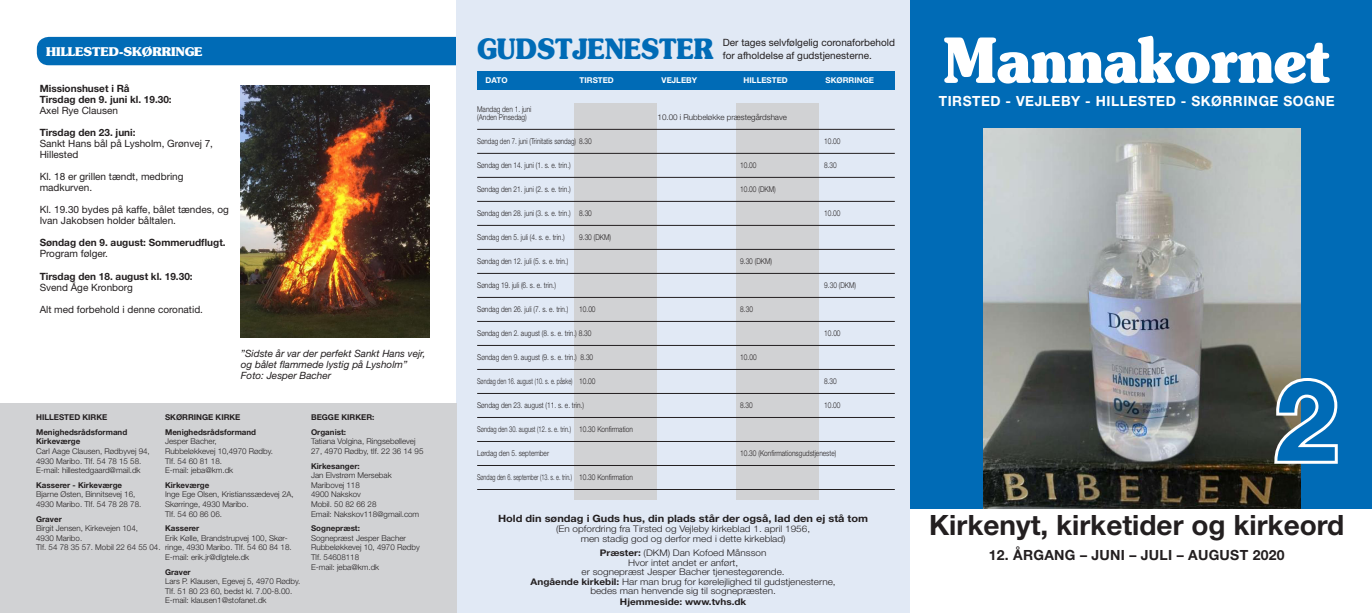
<style>
.page{position:relative;width:1372px;height:613px;background:#fff}
.page>*{position:absolute;margin:0;border:0;box-sizing:border-box;transform-origin:0 0}
.t1{font:700 111.6px "Helvetica Neue LT Std";color:#006bb6}
.t2{font:700 62px "Souvenir";color:#fff;scale:.9 1}
.t3{font:700 28px "Helvetica Neue LT Std";color:#231f20}
.t4{font:700 28px "Souvenir";color:#006bb6;scale:.89 1}
.t5{font:700 14px "Helvetica Neue LT Std";letter-spacing:.04em;color:#fff}
.t6{font:700 14px "Helvetica Neue LT Std";letter-spacing:.02em;color:#231f20}
.t7{font:700 12px "Souvenir";color:#fff}
.t8{font:10px/11px "Helvetica Neue LT Std";color:#231f20}
.t9{font:700 10px/11px "Helvetica Neue LT Std";color:#231f20}
.t10{font:italic 10px/11px "Helvetica Neue LT Std";color:#231f20}
.t11{font:700 10px "Helvetica Neue LT Std";color:#231f20;scale:1.1 1}
.t12{font:300 9.1px/9.5px "Helvetica Neue LT Std";color:#231f20;text-align:center;scale:1.1 1}
.t13{font:700 9.1px "Helvetica Neue LT Std";color:#231f20;scale:1.1 1}
.t14{font:300 8px/9.6px "Helvetica Neue LT Std";color:#231f20}
.t15{font:300 8px/8px "Helvetica Neue LT Std";color:#231f20;scale:.82 1}
.t16{font:700 8px/14.6px "Helvetica Neue LT Std";color:#231f20}
.t17{font:300 8px "Helvetica Neue LT Std";color:#231f20;scale:.68 1}
.t18{font:300 8px "Helvetica Neue LT Std";color:#231f20;scale:.72 1}
.t19{font:300 8px "Helvetica Neue LT Std";color:#231f20;scale:.78 1}
.t20{font:300 8px "Helvetica Neue LT Std";color:#231f20;scale:.69 1}
.t21{font:700 8px "Helvetica Neue LT Std";color:#fff}
.s1{font-weight:700}
</style>
<div class="page">
<div style="left:910px;top:126px;width:462px;height:382px;background:#006bb6"></div>
<img style="left:984px;top:128px;width:317px;height:380px">
<div style="left:37px;top:37px;width:442px;height:28px;background:#006bb6;border-radius:12px"></div>
<div style="left:910px;top:0;width:462px;height:128px;background:#006bb6"></div>
<div style="left:456px;top:0;width:454px;height:612px;background:#e1e9f5"></div>
<div style="left:574px;top:103px;width:82px;height:396px;background:#d1d2d4"></div>
<div style="left:736px;top:103px;width:83px;height:396px;background:#d1d2d4"></div>
<svg style="left:1271px;top:375px;width:67px;height:91px"></svg>
<div style="left:478px;top:71px;width:417px;height:18px;background:#006bb6"></div>
<div style="left:0;top:403px;width:456px;height:209px;background:#d1d2d4"></div>
<img style="left:241px;top:85px;width:189px;height:252px">
<hr style="left:477px;top:129px;width:418px;height:1px;background:#231f20">
<hr style="left:477px;top:153px;width:418px;height:1px;background:#231f20">
<hr style="left:477px;top:177px;width:418px;height:1px;background:#231f20">
<hr style="left:477px;top:201px;width:418px;height:1px;background:#231f20">
<hr style="left:477px;top:225px;width:418px;height:1px;background:#231f20">
<hr style="left:477px;top:249px;width:418px;height:1px;background:#231f20">
<hr style="left:477px;top:273px;width:418px;height:1px;background:#231f20">
<hr style="left:477px;top:297px;width:418px;height:1px;background:#231f20">
<hr style="left:477px;top:321px;width:418px;height:1px;background:#231f20">
<hr style="left:477px;top:345px;width:418px;height:1px;background:#231f20">
<hr style="left:477px;top:369px;width:418px;height:1px;background:#231f20">
<hr style="left:477px;top:393px;width:418px;height:1px;background:#231f20">
<hr style="left:477px;top:416px;width:418px;height:1px;background:#231f20">
<hr style="left:477px;top:440px;width:418px;height:1px;background:#231f20">
<hr style="left:477px;top:464px;width:418px;height:1px;background:#231f20">
<hr style="left:477px;top:488px;width:418px;height:1px;background:#231f20">
<h3 class="t7" style="left:46px;top:43px;width:158px">HILLESTED-SKØRRINGE</h3>
<p class="t9" style="left:40px;top:83px;width:134px">Missionshuset i Rå<br>Tirsdag den 9. juni kl. 19.30:</p>
<p class="t8" style="left:40px;top:105px;width:80px">Axel Rye Clausen</p>
<p class="t9" style="left:40px;top:127px;width:97px">Tirsdag den 23. juni:</p>
<p class="t8" style="left:40px;top:138px;width:175px">Sankt Hans bål på Lysholm, Grønvej 7,<br>Hillested</p>
<p class="t8" style="left:40px;top:171px;width:145px">Kl. 18 er grillen tændt, medbring madkurven.</p>
<p class="t8" style="left:40px;top:204px;width:191px">Kl. 19.30 bydes på kaffe, bålet tændes, og<br>Ivan Jakobsen holder båltalen.</p>
<p class="t9" style="left:40px;top:237px;width:187px">Søndag den 9. august: Sommerudflugt.</p>
<p class="t8" style="left:40px;top:248px;width:70px">Program følger.</p>
<p class="t9" style="left:40px;top:270px;width:154px">Tirsdag den 18. august kl. 19.30:</p>
<p class="t8" style="left:40px;top:281px;width:95px">Svend Åge Kronborg</p>
<p class="t8" style="left:40px;top:303px;width:165px">Alt med forbehold i denne coronatid.</p>
<p class="t10" style="left:241px;top:347px;width:186px">”Sidste år var der perfekt Sankt Hans vejr, og bålet flammede lystig på Lysholm”<br>Foto: Jesper Bacher</p>
<p class="t16" style="left:165px;top:409px;width:93px">SKØRRINGE KIRKE<br>Menighedsrådsformand</p>
<p class="t14" style="left:165px;top:436px;width:109px">Jesper Bacher,<br>Rubbeløkkevej 10,4970 Rødby.<br>Tlf. 54 60 81 18.<br>E-mail: jeba@km.dk</p>
<p class="t16" style="left:165px;top:477px;width:46px">Kirkeværge</p>
<p class="t14" style="left:165px;top:489px;width:130px">Inge Ege Olsen, Kristianssædevej 2A,<br>Skørringe, 4930 Maribo.<br>Tlf. 54 60 86 06.</p>
<p class="t16" style="left:165px;top:520px;width:36px">Kasserer</p>
<p class="t14" style="left:165px;top:532px;width:128px">Erik Kølle, Brandstrupvej 100, Skør&shy;ringe, 4930 Maribo. Tlf. 54 60 84 18.<br>E-mail: erik.jr@dlgtele.dk</p>
<p class="t16" style="left:165px;top:564px;width:27px">Graver</p>
<p class="t14" style="left:165px;top:576px;width:137px">Lars P. Klausen, Egevej 5, 4970 Rødby.<br>Tlf. 51 80 23 60, bedst kl. 7.00-8.00.<br>E-mail: klausen1@stofanet.dk</p>
<p class="t16" style="left:36px;top:409px;width:93px">HILLESTED KIRKE<br>Menighedsrådsformand</p>
<p class="t16" style="left:36px;top:433px;width:46px">Kirkeværge</p>
<p class="t14" style="left:36px;top:446px;width:115px">Carl Aage Clausen, Rødbyvej 94,<br>4930 Maribo. Tlf. 54 78 15 58.<br>E-mail: hillestedgaard@mail.dk</p>
<p class="t16" style="left:36px;top:477px;width:88px">Kasserer - Kirkeværge</p>
<p class="t14" style="left:36px;top:489px;width:107px">Bjarne Østen, Binnitsevej 16,<br>4930 Maribo. Tlf. 54 78 28 78.</p>
<p class="t16" style="left:36px;top:511px;width:27px">Graver</p>
<p class="t14" style="left:36px;top:523px;width:126px">Birgit Jensen, Kirkevejen 104,<br>4930 Maribo.<br>Tlf. 54 78 35 57. Mobil 22 64 55 04.</p>
<p class="t16" style="left:311px;top:409px;width:65px">BEGGE KIRKER:<br>Organist:</p>
<p class="t14" style="left:311px;top:436px;width:114px">Tatiana Volgina, Ringsebøllevej<br>27, 4970 Rødby, tlf. 22 36 14 95</p>
<p class="t16" style="left:311px;top:458px;width:50px">Kirkesanger:</p>
<p class="t14" style="left:311px;top:470px;width:110px">Jan Elvstrøm Mersebak<br>Maribovej 118<br>4900 Nakskov<br>Mobil. 50 82 66 28<br>Email: Nakskov118@gmail.com</p>
<p class="t16" style="left:311px;top:520px;width:50px">Sognepræst:</p>
<p class="t14" style="left:311px;top:532px;width:110px">Sognepræst Jesper Bacher<br>Rubbeløkkevej 10, 4970 Rødby<br>Tlf. 54608118<br>E-mail: jeba@km.dk</p>
<h3 class="t4" style="left:477px;top:31px;width:266px">GUDSTJENESTER</h3>
<p class="t8" style="left:723px;top:36px;width:174px;line-height:13px">Der tages selvfølgelig coronaforbehold for afholdelse af gudstjenesterne.</p>
<p class="t21" style="left:486px;top:75px;width:23px">DATO</p>
<p class="t21" style="left:580px;top:75px;width:36px">TIRSTED</p>
<p class="t21" style="left:662px;top:75px;width:37px">VEJLEBY</p>
<p class="t21" style="left:744px;top:75px;width:46px">HILLESTED</p>
<p class="t21" style="left:826px;top:75px;width:50px">SKØRRINGE</p>
<p class="t15" style="left:477px;top:105px;width:68px">Mandag den 1. juni (Anden Pinsedag)</p>
<p class="t14" style="left:658px;top:112px;width:131px">10.00 i Rubbeløkke præstegårdshave</p>
<p class="t19" style="left:477px;top:136px;width:149px">Søndag den 7. juni (Trinitatis søndag) 8.30</p>
<p class="t15" style="left:824px;top:137px;width:22px">10.00</p>
<p class="t15" style="left:477px;top:161px;width:116px">Søndag den 14. juni (1. s. e. trin.)</p>
<p class="t15" style="left:740px;top:161px;width:22px">10.00</p>
<p class="t15" style="left:824px;top:161px;width:17px">8.30</p>
<p class="t15" style="left:477px;top:185px;width:116px">Søndag den 21. juni (2. s. e. trin.)</p>
<p class="t15" style="left:740px;top:185px;width:45px">10.00 (DKM)</p>
<p class="t15" style="left:477px;top:209px;width:141px">Søndag den 28. juni (3. s. e. trin.) 8.30</p>
<p class="t15" style="left:824px;top:209px;width:22px">10.00</p>
<p class="t15" style="left:477px;top:233px;width:108px">Søndag den 5. juli (4. s. e. trin.)</p>
<p class="t15" style="left:579px;top:233px;width:40px">9.30 (DKM)</p>
<p class="t15" style="left:477px;top:257px;width:113px">Søndag den 12. juli (5. s. e. trin.)</p>
<p class="t15" style="left:740px;top:257px;width:40px">9.30 (DKM)</p>
<p class="t15" style="left:477px;top:281px;width:98px">Søndag 19. juli (6. s. e. trin.)</p>
<p class="t15" style="left:824px;top:281px;width:40px">9.30 (DKM)</p>
<p class="t15" style="left:477px;top:305px;width:113px">Søndag den 26. juli (7. s. e. trin.)</p>
<p class="t15" style="left:579px;top:305px;width:22px">10.00</p>
<p class="t15" style="left:740px;top:305px;width:17px">8.30</p>
<p class="t15" style="left:477px;top:329px;width:141px">Søndag den 2. august (8. s. e. trin.) 8.30</p>
<p class="t15" style="left:824px;top:329px;width:22px">10.00</p>
<p class="t15" style="left:477px;top:353px;width:143px">Søndag den 9. august (9. s. e. trin.) 8.30</p>
<p class="t15" style="left:740px;top:353px;width:22px">10.00</p>
<p class="t20" style="left:477px;top:376px;width:173px">Søndag den 16. august (10. s. e. påske) 10.00</p>
<p class="t15" style="left:824px;top:377px;width:17px">8.30</p>
<p class="t15" style="left:477px;top:401px;width:132px">Søndag den 23. august (11. s. e. trin.)</p>
<p class="t15" style="left:740px;top:401px;width:17px">8.30</p>
<p class="t15" style="left:824px;top:401px;width:22px">10.00</p>
<p class="t18" style="left:477px;top:424px;width:218px">Søndag den 30. august (12. s. e. trin.) 10.30 Konfirmation</p>
<p class="t15" style="left:477px;top:449px;width:89px">Lørdag den 5. september</p>
<p class="t15" style="left:740px;top:449px;width:119px">10.30 (Konfirmationsgudstjeneste)</p>
<p class="t17" style="left:477px;top:472px;width:231px">Søndag den 6. september (13. s. e. trin.) 10.30 Konfirmation</p>
<p class="t11" style="left:498px;top:512px;width:338px">Hold din søndag i Guds hus, din plads står der også, lad den ej stå tom</p>
<p class="t12" style="left:556px;top:523px;width:232px;line-height:10px">(En opfordring fra Tirsted og Vejleby kirkeblad 1. april 1956, men stadig god og derfor med i dette kirkeblad)</p>
<p class="t12" style="left:531px;top:547px;width:279px"><span class="s1">Præster:</span> (DKM) Dan Kofoed Månsson<br>Hvor intet andet er anført,<br>er sognepræst Jesper Bacher tjenestegørende.<br><span class="s1">Angående kirkebil:</span> Har man brug for kørelejlighed til gudstjenesterne, bedes man henvende sig til sognepræsten.</p>
<p class="t13" style="left:620px;top:595px;width:116px">Hjemmeside: www.tvhs.dk</p>
<h2 class="t2" style="left:943px;top:21px;width:431px">Mannakornet</h2>
<h3 class="t5" style="left:939px;top:92px;width:397px">TIRSTED - VEJLEBY - HILLESTED - SKØRRINGE SOGNE</h3>
<h1 class="t1" style="left:1275px;top:351px;width:64px">2</h1>
<h3 class="t3" style="left:929px;top:507px;width:417px">Kirkenyt, kirketider og kirkeord</h3>
<h3 class="t6" style="left:989px;top:546px;width:297px">12. ÅRGANG – JUNI – JULI – AUGUST 2020</h3>
</div>
